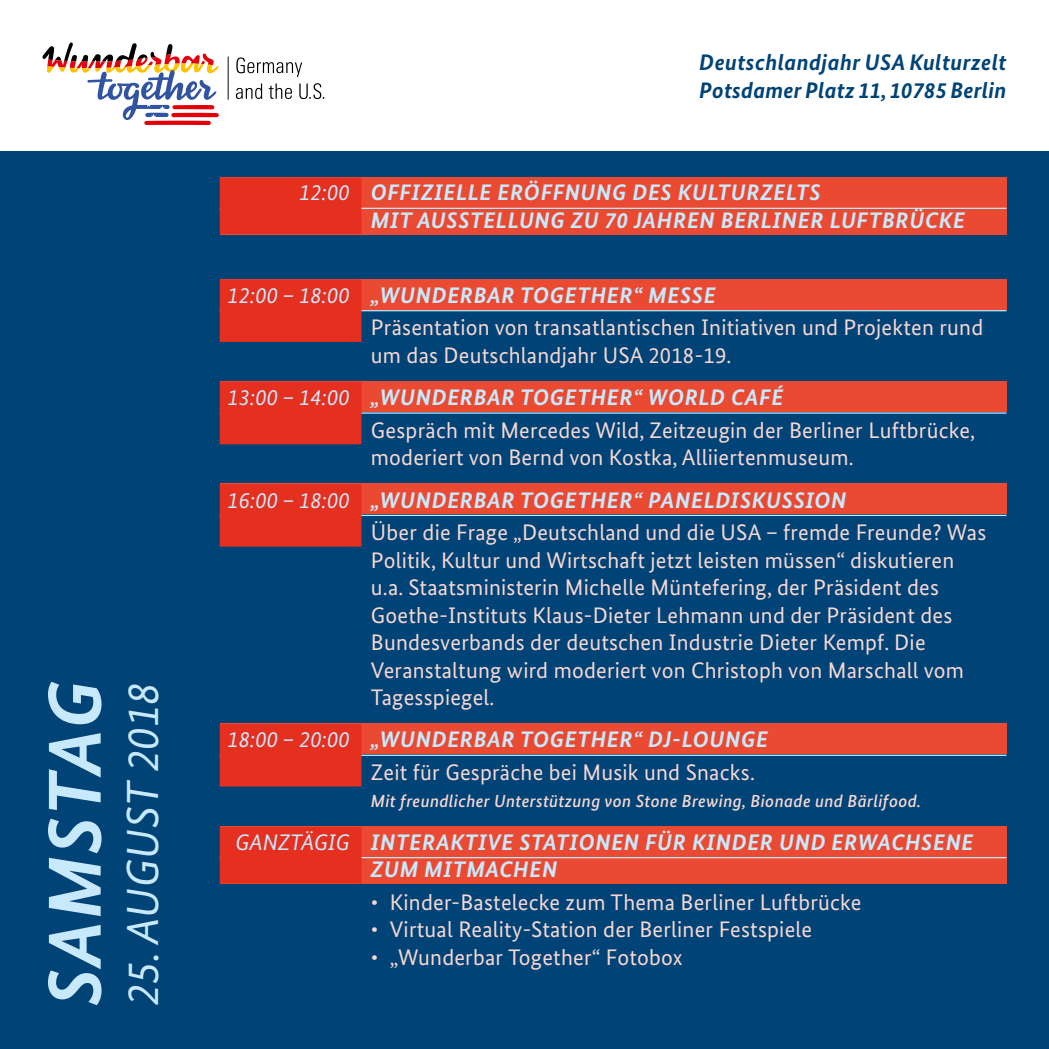
<style>
.page{position:relative;width:1049px;height:1049px;background:#fff}
.page>*{position:absolute;margin:0;border:0;box-sizing:border-box;transform-origin:0 0}
.Tag{font:italic 700 75px "Bundes Sans";color:#c8e8fb}
.Tag-2{font:italic 45px "Bundes Sans";letter-spacing:.005em;color:#c8e8fb}
.Termine_Text{font:22.5px/27.5px "Bundes Sans";letter-spacing:.01em;color:#f7d7d3}
.Termine_Veranstaltun{font:italic 700 22.5px/27.5px "Bundes Sans";letter-spacing:.03em;color:#c8e8fb}
.Fließtext{font:italic 700 22.5px/27.5px "Bundes Sans";letter-spacing:.015em;color:#004376}
.Termine_Text-2{font:italic 500 17.5px "Bundes Sans";letter-spacing:.02em;color:#f7d7d3}
.s1{font-weight:400}
</style>
<div class="page">
<div style="left:0;top:151px;width:1049px;height:898px;background:#004376"></div>
<div style="left:220px;top:177px;width:786px;height:57px;background:#e94a31"></div>
<hr style="left:220px;top:208px;width:786px;height:1px;background:#c8e8fb">
<div style="left:220px;top:178px;width:141px;height:56px;background:#e6301f"></div>
<div style="left:220px;top:279px;width:786px;height:30px;background:#e94a31"></div>
<hr style="left:220px;top:310px;width:786px;height:1px;background:#c8e8fb">
<div style="left:220px;top:279px;width:141px;height:63px;background:#e6301f"></div>
<div style="left:220px;top:381px;width:786px;height:31px;background:#e94a31"></div>
<hr style="left:220px;top:412px;width:786px;height:2px;background:#c8e8fb">
<div style="left:220px;top:382px;width:141px;height:62px;background:#e6301f"></div>
<div style="left:220px;top:484px;width:786px;height:30px;background:#e94a31"></div>
<hr style="left:220px;top:515px;width:786px;height:1px;background:#c8e8fb">
<div style="left:220px;top:484px;width:141px;height:63px;background:#e6301f"></div>
<div style="left:220px;top:723px;width:786px;height:31px;background:#e94a31"></div>
<hr style="left:220px;top:755px;width:786px;height:1px;background:#c8e8fb">
<div style="left:220px;top:724px;width:141px;height:62px;background:#e6301f"></div>
<div style="left:220px;top:826px;width:786px;height:58px;background:#e94a31"></div>
<hr style="left:220px;top:857px;width:786px;height:1px;background:#c8e8fb">
<div style="left:220px;top:827px;width:141px;height:56px;background:#e6301f"></div>
<hr style="left:228px;top:57px;width:1px;height:43px;background:#000">
<svg style="left:236px;top:57px;width:88px;height:42px"></svg>
<svg style="left:43px;top:43px;width:176px;height:82px"></svg>
<p class="Tag" style="left:29px;top:1006px;width:327px;rotate:-90deg">SAMSTAG</p>
<p class="Tag-2" style="left:115px;top:1006px;width:326px;rotate:-90deg">25. AUGUST 2018</p>
<p class="Fließtext" style="left:699px;top:48px;width:309px">Deutschlandjahr USA Kulturzelt<br>Potsdamer Platz 11, 10785 Berlin</p>
<p class="Termine_Veranstaltun" style="left:371px;top:179px;width:596px;text-indent:-72px"><span class="s1">12:00</span> OFFIZIELLE ERÖFFNUNG DES KULTURZELTS<br>MIT AUSSTELLUNG ZU 70 JAHREN BERLINER LUFTBRÜCKE</p>
<p class="Termine_Veranstaltun" style="left:227px;top:281px;width:490px"><span class="s1">12:00 – 18:00</span> „WUNDERBAR TOGETHER“ MESSE</p>
<p class="Termine_Text" style="left:371px;top:314px;width:614px">Präsentation von transatlantischen Initiativen und Projekten rund um das Deutschlandjahr USA 2018-19.</p>
<p class="Termine_Veranstaltun" style="left:227px;top:383px;width:557px"><span class="s1">13:00 – 14:00</span> „WUNDERBAR TOGETHER“ WORLD CAFÉ</p>
<p class="Termine_Text" style="left:371px;top:416px;width:606px">Gespräch mit Mercedes Wild, Zeitzeugin der Berliner Luftbrücke, moderiert von Bernd von Kostka, Alliiertenmuseum.</p>
<p class="Termine_Veranstaltun" style="left:227px;top:486px;width:620px"><span class="s1">16:00 – 18:00</span> „WUNDERBAR TOGETHER“ PANELDISKUSSION</p>
<p class="Termine_Text" style="left:371px;top:518px;width:617px">Über die Frage „Deutschland und die USA – fremde Freunde? Was Politik, Kultur und Wirtschaft jetzt leisten müssen“ diskutieren u.a. Staatsministerin Michelle Müntefering, der Präsident des Goethe-Instituts Klaus-Dieter Lehmann und der Präsident des Bundesverbands der deutschen Industrie Dieter Kempf. Die Veranstaltung wird moderiert von Christoph von Marschall vom Tagesspiegel.</p>
<p class="Termine_Veranstaltun" style="left:227px;top:726px;width:542px"><span class="s1">18:00 – 20:00</span> „WUNDERBAR TOGETHER“ DJ-LOUNGE</p>
<p class="Termine_Text" style="left:371px;top:758px;width:385px">Zeit für Gespräche bei Musik und Snacks.</p>
<p class="Termine_Text-2" style="left:371px;top:791px;width:552px">Mit freundlicher Unterstützung von Stone Brewing, Bionade und Bärlifood.</p>
<p class="Termine_Veranstaltun" style="left:371px;top:828px;width:604px;text-indent:-135px"><span class="s1">GANZTÄGIG</span> INTERAKTIVE STATIONEN FÜR KINDER UND ERWACHSENE<br>ZUM MITMACHEN</p>
<p class="Termine_Text" style="left:371px;top:888px;width:492px">• Kinder-Bastelecke zum Thema Berliner Luftbrücke</p>
<p class="Termine_Text" style="left:371px;top:915px;width:443px">• Virtual Reality-Station der Berliner Festspiele</p>
<p class="Termine_Text" style="left:371px;top:943px;width:313px">• „Wunderbar Together“ Fotobox</p>
</div>
